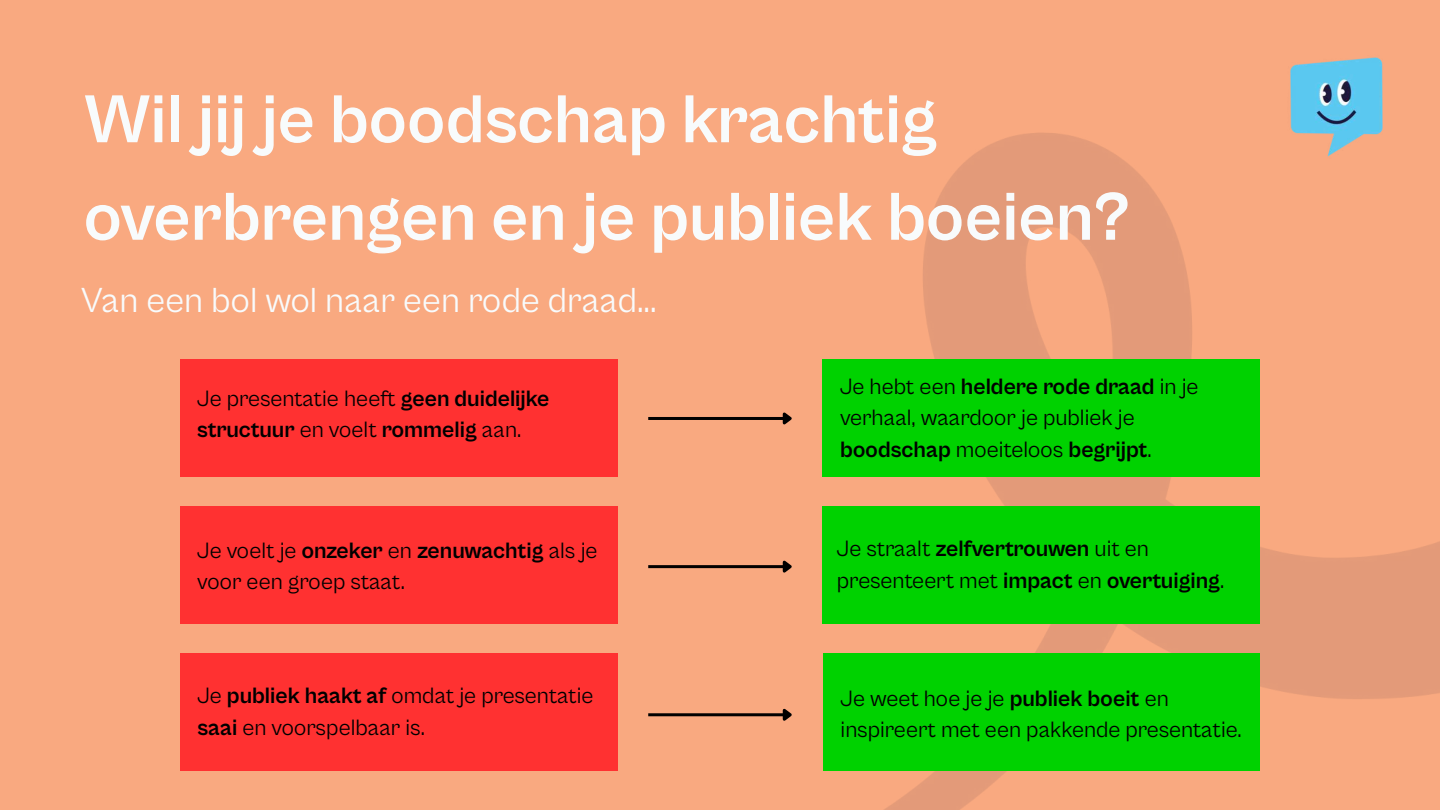
<style>
.page{position:relative;width:1440px;height:810px;background:#f9a980}
.page>*{position:absolute;margin:0;border:0;box-sizing:border-box;transform-origin:0 0}
.t1{font:700 70px/97.5px "Cabinet Grotesk";color:#f8fbfc}
.t2{font:36px "Cabinet Grotesk";color:#f8fbfc}
.t3{font:23px/31.5px "Cabinet Grotesk";color:#000}
.t4{font:700 23px/31.5px "Cabinet Grotesk";color:#000}
.s1{font-weight:400}
.s2{font-weight:700}
</style>
<div class="page">
<img style="left:648px;top:133px;width:792px;height:677px">
<div style="left:823px;top:359px;width:437px;height:118px;background:#00d200"></div>
<img style="left:1179px;top:57px;width:261px;height:138px">
<div style="left:180px;top:359px;width:437px;height:118px;background:#ff3131"></div>
<hr style="left:648px;top:417px;width:136px;height:3px;background:#000">
<svg style="left:780px;top:410px;width:15px;height:19px"></svg>
<div style="left:180px;top:506px;width:437px;height:118px;background:#ff3131"></div>
<div style="left:180px;top:653px;width:437px;height:118px;background:#ff3131"></div>
<div style="left:823px;top:506px;width:437px;height:118px;background:#00d200"></div>
<div style="left:824px;top:653px;width:436px;height:118px;background:#00d200"></div>
<hr style="left:648px;top:565px;width:136px;height:3px;background:#000">
<svg style="left:780px;top:558px;width:15px;height:19px"></svg>
<hr style="left:648px;top:713px;width:136px;height:3px;background:#000">
<svg style="left:780px;top:706px;width:15px;height:19px"></svg>
<h1 class="t1" style="left:84px;top:71px;width:1048px">Wil jij je boodschap krachtig overbrengen en je publiek boeien?</h1>
<h2 class="t2" style="left:81px;top:281px;width:577px">Van een bol wol naar een rode draad...</h2>
<p class="t4" style="left:197px;top:383px;width:354px"><span class="s1">Je presentatie heeft</span> geen duidelijke structuur <span class="s1">en voelt</span> rommelig <span class="s1">aan.</span></p>
<p class="t3" style="left:840px;top:371px;width:360px">Je hebt een <span class="s2">heldere rode draad</span> in je verhaal, waardoor je publiek je <span class="s2">boodschap</span> moeiteloos <span class="s2">begrijpt</span>.</p>
<p class="t3" style="left:197px;top:534px;width:402px">Je voelt je <span class="s2">onzeker</span> en <span class="s2">zenuwachtig</span> als je voor een groep staat.</p>
<p class="t3" style="left:197px;top:680px;width:398px">Je <span class="s2">publiek haakt af</span> omdat je presentatie <span class="s2">saai</span> en voorspelbaar is.</p>
<p class="t3" style="left:837px;top:533px;width:389px">Je straalt <span class="s2">zelfvertrouwen</span> uit en presenteert met <span class="s2">impact</span> en <span class="s2">overtuiging</span>.</p>
<p class="t3" style="left:841px;top:683px;width:403px">Je weet hoe je je <span class="s2">publiek boeit</span> en inspireert met een pakkende presentatie.</p>
</div>
